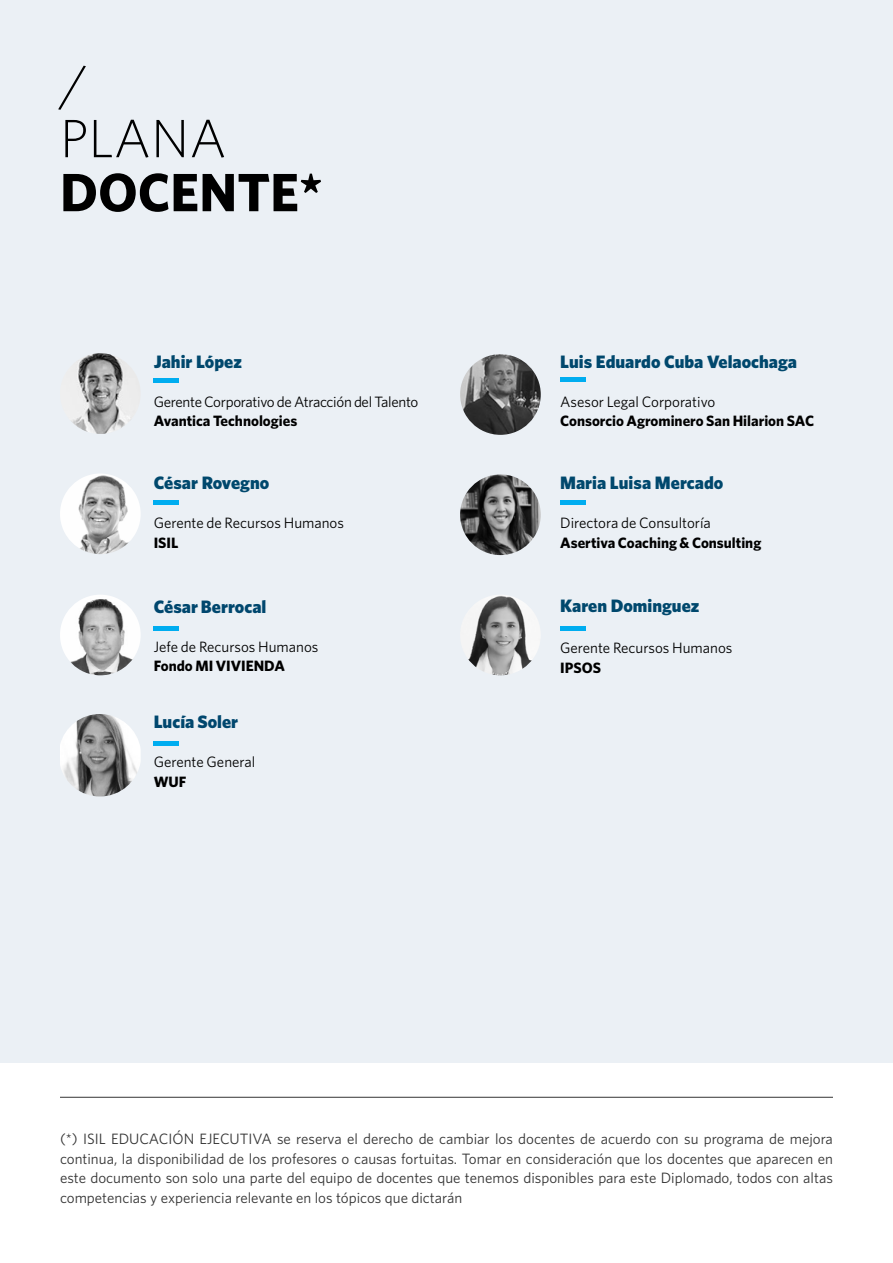
<style>
.page{position:relative;width:893px;height:1263px;background:#fff}
.page>*{position:absolute;margin:0;border:0;box-sizing:border-box;transform-origin:0 0}
.t1{font:700 54px "Whitney";color:#000}
.t2{font:300 54px/54px "Whitney";color:#000}
.t3{font:900 18px "Whitney";color:#00486d}
.t4{font:900 18px "Whitney";color:#00476e}
.t5{font:15px/19.5px "Whitney";color:#333;text-align:justify}
.t6{font:15px "Whitney";color:#000}
.t7{font:700 15px "Whitney";color:#000}
.t8{font:15px "Whitney";letter-spacing:-.02em;color:#000}
</style>
<div class="page">
<div style="left:0;top:0;width:893px;height:1063px;background:#ebf0f5"></div>
<hr style="left:60px;top:1097px;width:773px;height:1px;background:#333">
<hr style="left:560px;top:500px;width:25px;height:4px;background:#00adf0">
<img style="left:460px;top:474px;width:81px;height:81px;border-radius:40px">
<hr style="left:154px;top:500px;width:25px;height:4px;background:#00adf0">
<img style="left:60px;top:473px;width:81px;height:81px;border-radius:40px">
<hr style="left:560px;top:626px;width:25px;height:4px;background:#00adf0">
<img style="left:460px;top:595px;width:81px;height:80px;border-radius:40px">
<hr style="left:154px;top:626px;width:25px;height:4px;background:#00adf0">
<img style="left:60px;top:595px;width:81px;height:80px;border-radius:40px">
<hr style="left:154px;top:742px;width:25px;height:4px;background:#00adf0">
<img style="left:60px;top:714px;width:81px;height:82px">
<hr style="left:560px;top:377px;width:25px;height:4px;background:#00adf0">
<img style="left:460px;top:354px;width:81px;height:81px;border-radius:40px">
<hr style="left:154px;top:379px;width:25px;height:4px;background:#00adf0">
<img style="left:60px;top:353px;width:81px;height:81px;border-radius:40px">
<h1 class="t2" style="left:60px;top:56px;width:168px">/<br>PLANA</h1>
<h1 class="t1" style="left:60px;top:156px;width:264px">DOCENTE*</h1>
<p class="t3" style="left:154px;top:349px;width:90px">Jahir López</p>
<p class="t8" style="left:154px;top:391px;width:266px">Gerente Corporativo de Atracción del Talento</p>
<p class="t7" style="left:154px;top:411px;width:145px">Avantica Technologies</p>
<p class="t3" style="left:154px;top:471px;width:117px">César Rovegno</p>
<p class="t6" style="left:154px;top:513px;width:192px">Gerente de Recursos Humanos</p>
<p class="t7" style="left:154px;top:532px;width:26px">ISIL</p>
<p class="t4" style="left:154px;top:594px;width:114px">César Berrocal</p>
<p class="t6" style="left:154px;top:637px;width:166px">Jefe de Recursos Humanos</p>
<p class="t7" style="left:154px;top:656px;width:133px">Fondo MI VIVIENDA</p>
<p class="t4" style="left:154px;top:710px;width:86px">Lucía Soler</p>
<p class="t6" style="left:154px;top:752px;width:103px">Gerente General</p>
<p class="t7" style="left:154px;top:772px;width:34px">WUF</p>
<p class="t3" style="left:560px;top:349px;width:238px">Luis Eduardo Cuba Velaochaga</p>
<p class="t6" style="left:560px;top:391px;width:157px">Asesor Legal Corporativo</p>
<p class="t7" style="left:560px;top:411px;width:255px">Consorcio Agrominero San Hilarion SAC</p>
<p class="t3" style="left:560px;top:471px;width:165px">Maria Luisa Mercado</p>
<p class="t6" style="left:560px;top:513px;width:152px">Directora de Consultoría</p>
<p class="t7" style="left:560px;top:532px;width:203px">Asertiva Coaching &amp; Consulting</p>
<p class="t3" style="left:560px;top:593px;width:141px">Karen Dominguez</p>
<p class="t6" style="left:560px;top:638px;width:174px">Gerente Recursos Humanos</p>
<p class="t7" style="left:560px;top:657px;width:42px">IPSOS</p>
<p class="t5" style="left:60px;top:1129px;width:774px">(*) ISIL EDUCACIÓN EJECUTIVA se reserva el derecho de cambiar los docentes de acuerdo con su programa de mejora continua, la disponibilidad de los profesores o causas fortuitas. Tomar en consideración que los docentes que aparecen en este documento son solo una parte del equipo de docentes que tenemos disponibles para este Diplomado, todos con altas competencias y experiencia relevante en los tópicos que dictarán</p>
</div>
